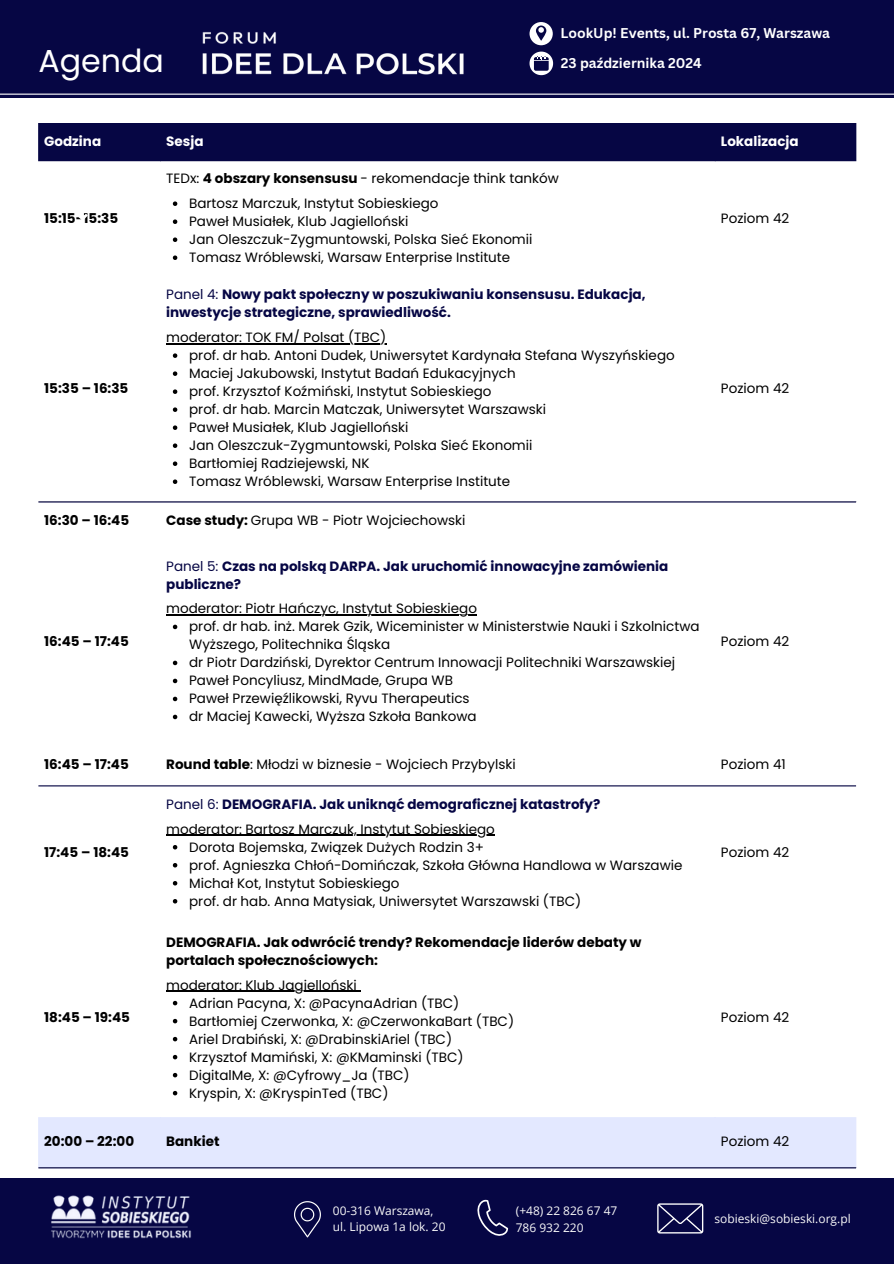
<style>
.page{position:relative;width:894px;height:1264px;background:#fff}
.page>*{position:absolute;margin:0;border:0;box-sizing:border-box;transform-origin:0 0}
.t1{font:31.65px "Poppins";color:#fff}
.t2{font:700 13.8px "Canva Sans";color:#fff}
.t3{font:13.5px/18px "Poppins";color:#000}
.t4{font:700 13.5px/18px "Poppins";color:#060644}
.t5{font:700 13.5px/18px "Poppins";color:#000}
.t6{font:700 13.5px "Poppins";color:#fff}
.t7{font:12px/16.6px "Open Sans";color:#f9f9f9}
.s1{font-weight:700}
.s2{font-weight:400}
</style>
<div class="page">
<div style="left:0;top:0;width:893px;height:1263px;background:#060644"></div>
<div style="left:0;top:98px;width:893px;height:1165px;background:#fff"></div>
<div style="left:0;top:1178px;width:893px;height:85px;background:#060644"></div>
<svg style="left:477px;top:1199px;width:31px;height:37px"></svg>
<svg style="left:294px;top:1201px;width:27px;height:36px"></svg>
<hr style="left:0;top:94px;width:893px;height:1px;background:#fff">
<svg style="left:657px;top:1203px;width:46px;height:30px"></svg>
<img style="left:51px;top:1195px;width:140px;height:44px">
<svg style="left:529px;top:22px;width:23px;height:23px"></svg>
<div style="left:38px;top:123px;width:818px;height:38px;background:#060644"></div>
<div style="left:38px;top:1117px;width:818px;height:51px;background:#e3e8ff"></div>
<svg style="left:173px;top:201px;width:4px;height:5px"></svg>
<svg style="left:173px;top:219px;width:4px;height:5px"></svg>
<svg style="left:173px;top:237px;width:4px;height:5px"></svg>
<svg style="left:173px;top:255px;width:4px;height:5px"></svg>
<hr style="left:166px;top:343px;width:220px;height:1px;background:#000">
<svg style="left:173px;top:353px;width:4px;height:5px"></svg>
<svg style="left:173px;top:371px;width:4px;height:5px"></svg>
<svg style="left:173px;top:389px;width:4px;height:5px"></svg>
<svg style="left:173px;top:407px;width:4px;height:5px"></svg>
<svg style="left:173px;top:425px;width:4px;height:5px"></svg>
<svg style="left:173px;top:443px;width:4px;height:5px"></svg>
<svg style="left:173px;top:461px;width:4px;height:5px"></svg>
<svg style="left:173px;top:479px;width:4px;height:5px"></svg>
<hr style="left:166px;top:614px;width:311px;height:1px;background:#000">
<svg style="left:173px;top:624px;width:4px;height:5px"></svg>
<svg style="left:173px;top:660px;width:4px;height:5px"></svg>
<svg style="left:173px;top:678px;width:4px;height:5px"></svg>
<svg style="left:173px;top:696px;width:4px;height:5px"></svg>
<svg style="left:173px;top:714px;width:4px;height:5px"></svg>
<hr style="left:166px;top:834px;width:329px;height:2px;background:#000">
<svg style="left:173px;top:845px;width:4px;height:4px"></svg>
<svg style="left:173px;top:863px;width:4px;height:4px"></svg>
<svg style="left:173px;top:881px;width:4px;height:4px"></svg>
<svg style="left:173px;top:899px;width:4px;height:4px"></svg>
<hr style="left:166px;top:990px;width:190px;height:1px;background:#000">
<svg style="left:173px;top:1000px;width:4px;height:5px"></svg>
<svg style="left:173px;top:1018px;width:4px;height:5px"></svg>
<svg style="left:173px;top:1036px;width:4px;height:5px"></svg>
<svg style="left:173px;top:1054px;width:4px;height:5px"></svg>
<svg style="left:173px;top:1072px;width:4px;height:5px"></svg>
<svg style="left:173px;top:1090px;width:4px;height:5px"></svg>
<hr style="left:38px;top:501px;width:817px;height:1px;background:#060644">
<hr style="left:38px;top:1167px;width:817px;height:1px;background:#060644">
<hr style="left:38px;top:785px;width:817px;height:1px;background:#060644">
<img style="left:202px;top:53px;width:145px;height:22px">
<img style="left:356px;top:53px;width:108px;height:22px">
<img style="left:202px;top:31px;width:74px;height:13px">
<svg style="left:529px;top:52px;width:24px;height:23px"></svg>
<p class="t2" style="left:560px;top:24px;width:271px">LookUp! Events, ul. Prosta 67, Warszawa</p>
<p class="t1" style="left:38px;top:39px;width:127px">Agenda</p>
<p class="t2" style="left:560px;top:53px;width:142px">23 października 2024</p>
<p class="t6" style="left:44px;top:131px;width:58px">Godzina</p>
<p class="t6" style="left:166px;top:131px;width:39px">Sesja</p>
<p class="t6" style="left:720px;top:131px;width:79px">Lokalizacja</p>
<p class="t5" style="left:44px;top:209px;width:75px">15:15-15:35</p>
<p class="t5" style="left:44px;top:379px;width:86px">15:35 – 16:35</p>
<h2 class="t3" style="left:166px;top:170px;width:394px">TEDx: <span class="s1">4 obszary konsensusu</span> - rekomendacje think tanków</h2>
<p class="t3" style="left:189px;top:194px;width:251px">Bartosz Marczuk, Instytut Sobieskiego</p>
<h2 class="t3" style="left:189px;top:212px;width:221px">Paweł Musiałek, Klub Jagielloński</h2>
<p class="t3" style="left:189px;top:230px;width:345px">Jan Oleszczuk-Zygmuntowski, Polska Sieć Ekonomii</p>
<p class="t3" style="left:189px;top:248px;width:322px">Tomasz Wróblewski, Warsaw Enterprise Institute</p>
<p class="t4" style="left:166px;top:286px;width:481px"><span class="s2">Panel 4:</span> Nowy pakt społeczny w poszukiwaniu konsensusu. Edukacja, inwestycje strategiczne, sprawiedliwość.</p>
<p class="t3" style="left:166px;top:328px;width:222px">moderator: TOK FM/ Polsat (TBC)</p>
<p class="t3" style="left:189px;top:346px;width:487px">prof. dr hab. Antoni Dudek, Uniwersytet Kardynała Stefana Wyszyńskiego</p>
<p class="t3" style="left:189px;top:364px;width:328px">Maciej Jakubowski, Instytut Badań Edukacyjnych</p>
<p class="t3" style="left:189px;top:382px;width:304px">prof. Krzysztof Koźmiński, Instytut Sobieskiego</p>
<p class="t3" style="left:189px;top:400px;width:358px">prof. dr hab. Marcin Matczak, Uniwersytet Warszawski</p>
<p class="t3" style="left:189px;top:418px;width:221px">Paweł Musiałek, Klub Jagielloński</p>
<p class="t3" style="left:189px;top:436px;width:345px">Jan Oleszczuk-Zygmuntowski, Polska Sieć Ekonomii</p>
<p class="t3" style="left:189px;top:454px;width:182px">Bartłomiej Radziejewski, NK</p>
<p class="t3" style="left:189px;top:472px;width:322px">Tomasz Wróblewski, Warsaw Enterprise Institute</p>
<p class="t5" style="left:44px;top:511px;width:87px">16:30 – 16:45</p>
<p class="t3" style="left:166px;top:511px;width:301px"><span class="s1">Case study:</span> Grupa WB - Piotr Wojciechowski</p>
<p class="t5" style="left:44px;top:632px;width:86px">16:45 – 17:45</p>
<p class="t4" style="left:166px;top:557px;width:503px"><span class="s2">Panel 5:</span> Czas na polską DARPA. Jak uruchomić innowacyjne zamówienia publiczne?</p>
<p class="t3" style="left:166px;top:599px;width:312px">moderator: Piotr Hańczyc, Instytut Sobieskiego</p>
<p class="t3" style="left:189px;top:617px;width:512px">prof. dr hab. inż. Marek Gzik, Wiceminister w Ministerstwie Nauki i Szkolnictwa<br>Wyższego, Politechnika Śląska</p>
<p class="t3" style="left:189px;top:653px;width:487px">dr Piotr Dardziński, Dyrektor Centrum Innowacji Politechniki Warszawskiej</p>
<p class="t3" style="left:189px;top:671px;width:265px">Paweł Poncyliusz, MindMade, Grupa WB</p>
<p class="t3" style="left:189px;top:689px;width:282px">Paweł Przewięźlikowski, Ryvu Therapeutics</p>
<p class="t3" style="left:189px;top:707px;width:289px">dr Maciej Kawecki, Wyższa Szkoła Bankowa</p>
<p class="t3" style="left:720px;top:209px;width:70px">Poziom 42</p>
<p class="t3" style="left:720px;top:379px;width:70px">Poziom 42</p>
<p class="t3" style="left:720px;top:632px;width:70px">Poziom 42</p>
<p class="t5" style="left:44px;top:755px;width:86px">16:45 – 17:45</p>
<p class="t3" style="left:166px;top:755px;width:351px"><span class="s1">Round table</span>: Młodzi w biznesie - Wojciech Przybylski</p>
<p class="t3" style="left:720px;top:755px;width:66px">Poziom 41</p>
<p class="t5" style="left:44px;top:843px;width:86px">17:45 – 18:45</p>
<p class="t5" style="left:44px;top:1008px;width:87px">18:45 – 19:45</p>
<p class="t4" style="left:166px;top:795px;width:435px"><span class="s2">Panel 6:</span> DEMOGRAFIA. Jak uniknąć demograficznej katastrofy?</p>
<p class="t3" style="left:166px;top:820px;width:330px">moderator: Bartosz Marczuk, Instytut Sobieskiego</p>
<p class="t3" style="left:189px;top:838px;width:296px">Dorota Bojemska, Związek Dużych Rodzin 3+</p>
<p class="t3" style="left:189px;top:856px;width:494px">prof. Agnieszka Chłoń-Domińczak, Szkoła Główna Handlowa w Warszawie</p>
<p class="t3" style="left:189px;top:874px;width:212px">Michał Kot, Instytut Sobieskiego</p>
<p class="t3" style="left:189px;top:892px;width:393px">prof. dr hab. Anna Matysiak, Uniwersytet Warszawski (TBC)</p>
<p class="t5" style="left:166px;top:933px;width:477px">DEMOGRAFIA. Jak odwrócić trendy? Rekomendacje liderów debaty w portalach społecznościowych:</p>
<p class="t3" style="left:166px;top:975px;width:192px">moderator: Klub Jagielloński</p>
<p class="t3" style="left:189px;top:993px;width:271px">Adrian Pacyna, X: @PacynaAdrian (TBC)</p>
<p class="t3" style="left:189px;top:1011px;width:326px">Bartłomiej Czerwonka, X: @CzerwonkaBart (TBC)</p>
<p class="t3" style="left:189px;top:1029px;width:264px">Ariel Drabiński, X: @DrabinskiAriel (TBC)</p>
<p class="t3" style="left:189px;top:1047px;width:276px">Krzysztof Mamiński, X: @KMaminski (TBC)</p>
<p class="t3" style="left:189px;top:1065px;width:222px">DigitalMe, X: @Cyfrowy_Ja (TBC)</p>
<p class="t3" style="left:189px;top:1083px;width:201px">Kryspin, X: @KryspinTed (TBC)</p>
<p class="t3" style="left:720px;top:843px;width:70px">Poziom 42</p>
<p class="t3" style="left:720px;top:1008px;width:70px">Poziom 42</p>
<p class="t5" style="left:44px;top:1131px;width:91px">20:00 – 22:00</p>
<p class="t5" style="left:166px;top:1131px;width:55px">Bankiet</p>
<p class="t3" style="left:720px;top:1131px;width:70px">Poziom 42</p>
<p class="t7" style="left:333px;top:1201px;width:114px">00-316 Warszawa, ul. Lipowa 1a lok. 20</p>
<p class="t7" style="left:515px;top:1201px;width:103px">(+48) 22 826 67 47</p>
<p class="t7" style="left:515px;top:1218px;width:69px">786 932 220</p>
<p class="t7" style="left:714px;top:1209px;width:138px">sobieski@sobieski.org.pl</p>
</div>
